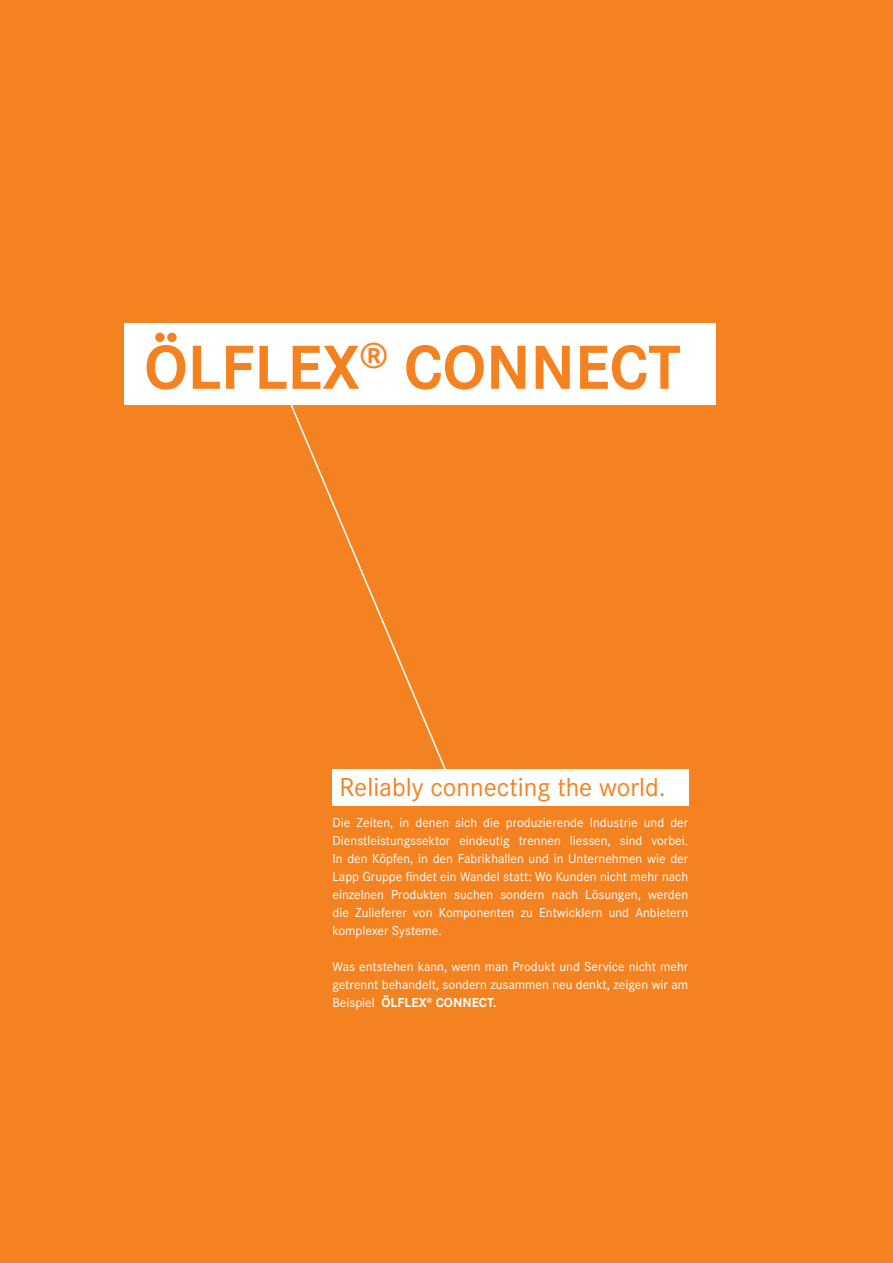
<style>
.page{position:relative;width:893px;height:1263px;background:#f58220}
.page>*{position:absolute;margin:0;border:0;box-sizing:border-box;transform-origin:0 0}
.t1{font:700 64.5px "Corporate STOT";color:#f58220}
.t2{font:27px "Corporate STOT";color:#f58220}
.t3{font:13.5px/18px "Corporate STOT";color:#fff;text-align:justify}
.s1{font-weight:700}
</style>
<div class="page">
<svg style="left:285px;top:404px;width:169px;height:365px"></svg>
<div style="left:332px;top:769px;width:357px;height:36px;background:#fff"></div>
<div style="left:124px;top:323px;width:592px;height:81px;background:#fff"></div>
<h1 class="t1" style="left:144px;top:330px;width:538px">ÖLFLEX<sup>®</sup> CONNECT</h1>
<h2 class="t2" style="left:339px;top:772px;width:328px">Reliably connecting the world.</h2>
<p class="t3" style="left:332px;top:814px;width:357px">Die Zeiten, in denen sich die produzierende Industrie und der Dienstleistungssektor eindeutig trennen liessen, sind vorbei.<br>In den Köpfen, in den Fabrikhallen und in Unternehmen wie der Lapp Gruppe findet ein Wandel statt: Wo Kunden nicht mehr nach einzelnen Produkten suchen sondern nach Lösungen, werden die Zulieferer von Komponenten zu Entwicklern und Anbietern komplexer Systeme.</p>
<p class="t3" style="left:332px;top:958px;width:357px">Was entstehen kann, wenn man Produkt und Service nicht mehr getrennt behandelt, sondern zusammen neu denkt, zeigen wir am Beispiel <span class="s1">ÖLFLEX</span><sup>®</sup> <span class="s1">CONNECT.</span></p>
</div>
